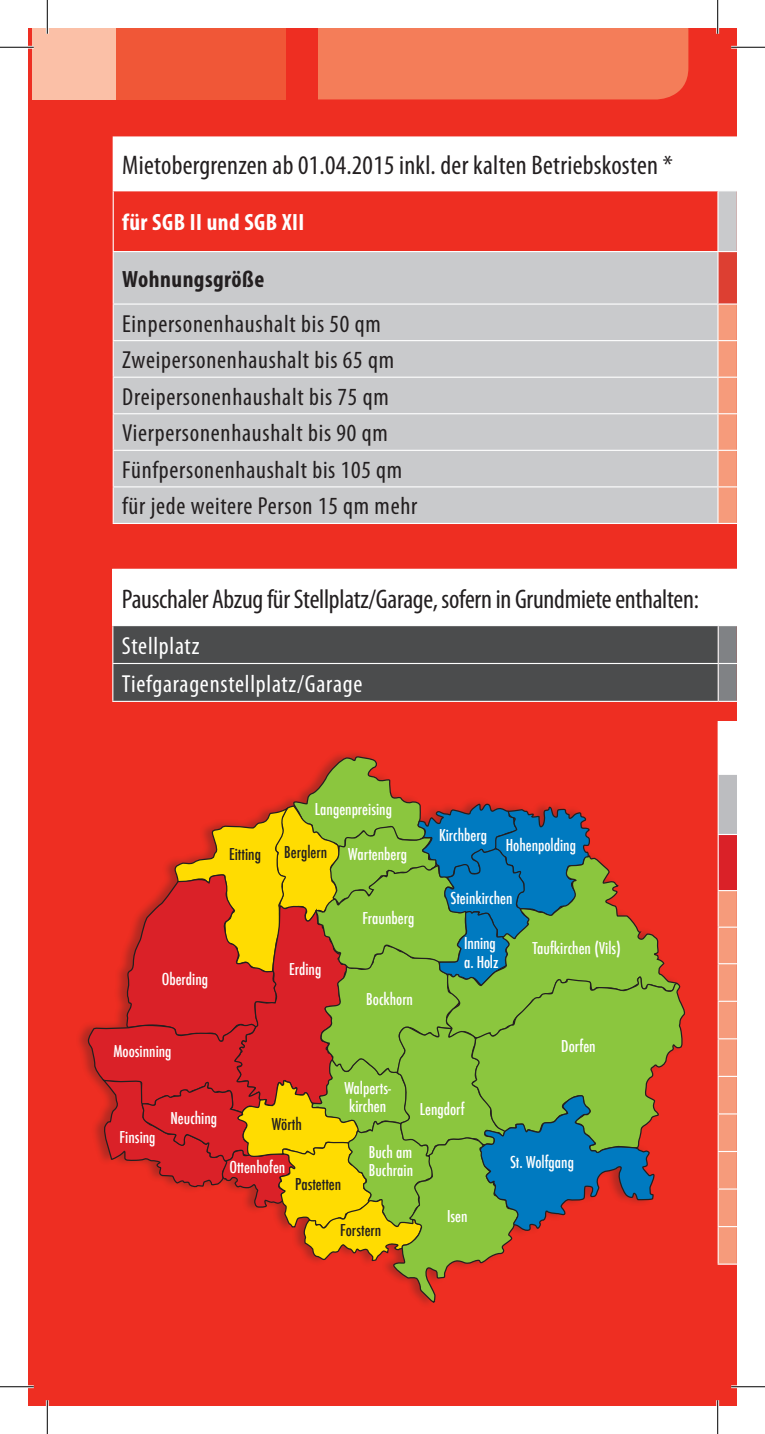
<style>
.page{position:relative;width:765px;height:1434px;background:#fff}
.page>*{position:absolute;margin:0;border:0;box-sizing:border-box;transform-origin:0 0}
.t1{font:condensed 27px "Myriad Pro";letter-spacing:-.01em;color:#231f20}
.t2{font:condensed 27px "Myriad Pro";letter-spacing:.01em;color:#231f20}
.t3{font:condensed 24.75px/36.4px "Myriad Pro";letter-spacing:.03em;color:#231f20}
.t4{font:condensed 24.75px/37.8px "Myriad Pro";letter-spacing:.03em;color:#fff}
.t5{font:700 condensed 23.62px "Myriad Pro";letter-spacing:.02em;color:#fff}
.t6{font:700 condensed 23.62px "Myriad Pro";letter-spacing:.02em;color:#231f20}
.t7{font:500 condensed 15.97px/18.2px "Futura";color:#fff}
.t8{font:500 condensed 15.97px "Futura";color:#231f20}
</style>
<div class="page">
<div style="left:28px;top:28px;width:708px;height:1378px;background:#ee2e22"></div>
<div style="left:113px;top:137px;width:623px;height:54px;background:#fff"></div>
<svg style="left:114px;top:191px;width:622px;height:332px;fill:#c9cacc"></svg>
<div style="left:717px;top:252px;width:19px;height:52px;background:#dd3f32"></div>
<hr style="left:113px;top:136px;width:604px;height:2px;background:#fff">
<svg style="left:717px;top:136px;width:19px;height:1px"></svg>
<hr style="left:113px;top:191px;width:1px;height:60px;background:#fff">
<hr style="left:717px;top:191px;width:1px;height:60px;background:#fff">
<hr style="left:113px;top:303px;width:604px;height:2px;background:#fff">
<hr style="left:113px;top:305px;width:1px;height:35px;background:#fff">
<hr style="left:113px;top:340px;width:604px;height:1px;background:#fff">
<hr style="left:113px;top:341px;width:1px;height:36px;background:#fff">
<hr style="left:113px;top:377px;width:604px;height:1px;background:#fff">
<hr style="left:113px;top:378px;width:1px;height:35px;background:#fff">
<hr style="left:113px;top:413px;width:604px;height:1px;background:#fff">
<hr style="left:113px;top:414px;width:1px;height:36px;background:#fff">
<hr style="left:113px;top:450px;width:604px;height:1px;background:#fff">
<hr style="left:113px;top:451px;width:1px;height:35px;background:#fff">
<hr style="left:113px;top:486px;width:604px;height:1px;background:#fff">
<hr style="left:113px;top:487px;width:1px;height:36px;background:#fff">
<hr style="left:113px;top:523px;width:604px;height:1px;background:#fff">
<svg style="left:717px;top:303px;width:19px;height:221px;background:#f5a488"></svg>
<hr style="left:113px;top:251px;width:604px;height:1px;background:#fff">
<hr style="left:113px;top:252px;width:1px;height:51px;background:#fff">
<svg style="left:717px;top:251px;width:19px;height:1px"></svg>
<hr style="left:717px;top:252px;width:1px;height:51px;background:#fff">
<div style="left:113px;top:569px;width:623px;height:57px;background:#fff"></div>
<div style="left:113px;top:626px;width:604px;height:75px;background:#4b4c4d"></div>
<hr style="left:112px;top:626px;width:1px;height:37px;background:#fff">
<hr style="left:112px;top:663px;width:605px;height:1px;background:#fff">
<hr style="left:112px;top:664px;width:1px;height:37px;background:#fff">
<hr style="left:112px;top:701px;width:605px;height:1px;background:#fff">
<hr style="left:112px;top:569px;width:605px;height:1px;background:#fff">
<hr style="left:112px;top:570px;width:1px;height:55px;background:#fff">
<hr style="left:112px;top:625px;width:605px;height:1px;background:#fff">
<svg style="left:717px;top:626px;width:19px;height:76px"></svg>
<div style="left:717px;top:722px;width:19px;height:52px;background:#fff"></div>
<div style="left:717px;top:774px;width:19px;height:60px;background:#bcbdc0"></div>
<div style="left:717px;top:834px;width:19px;height:57px;background:#da2128"></div>
<svg style="left:717px;top:721px;width:19px;height:1px"></svg>
<svg style="left:717px;top:774px;width:19px;height:1px"></svg>
<hr style="left:717px;top:775px;width:1px;height:59px;background:#fff">
<svg style="left:717px;top:834px;width:19px;height:1px"></svg>
<hr style="left:717px;top:835px;width:1px;height:55px;background:#fff">
<svg style="left:717px;top:890px;width:19px;height:375px;background:#f69f83"></svg>
<div style="left:318px;top:28px;width:370px;height:71px;background:#f47d59"></div>
<div style="left:115px;top:28px;width:179px;height:71px;background:#f05737"></div>
<div style="left:286px;top:28px;width:32px;height:71px;background:#ee2e22"></div>
<div style="left:32px;top:28px;width:83px;height:71px;background:#fbc0a7"></div>
<svg style="left:88px;top:756px;width:597px;height:548px"></svg>
<hr style="left:0;top:46px;width:34px;height:3px;background:#fff">
<hr style="left:730px;top:46px;width:34px;height:3px;background:#fff">
<hr style="left:0;top:1385px;width:34px;height:3px;background:#fff">
<hr style="left:730px;top:1385px;width:34px;height:3px;background:#fff">
<hr style="left:46px;top:0;width:3px;height:34px;background:#fff">
<hr style="left:46px;top:1400px;width:3px;height:34px;background:#fff">
<hr style="left:716px;top:0;width:2px;height:34px;background:#fff">
<hr style="left:716px;top:1400px;width:2px;height:34px;background:#fff">
<hr style="left:0;top:47px;width:34px;height:1px;background:#000">
<hr style="left:730px;top:47px;width:34px;height:1px;background:#000">
<hr style="left:0;top:1386px;width:34px;height:1px;background:#000">
<hr style="left:730px;top:1386px;width:34px;height:1px;background:#000">
<hr style="left:47px;top:0;width:1px;height:34px;background:#000">
<hr style="left:47px;top:1400px;width:1px;height:34px;background:#000">
<hr style="left:717px;top:0;width:1px;height:34px;background:#000">
<hr style="left:717px;top:1400px;width:1px;height:34px;background:#000">
<h1 class="t2" style="left:122px;top:149px;width:552px">Mietobergrenzen ab 01.04.2015 inkl. der kalten Betriebskosten *</h1>
<h3 class="t5" style="left:122px;top:207px;width:183px">für SGB II und SGB XII</h3>
<h3 class="t6" style="left:122px;top:264px;width:143px">Wohnungsgröße</h3>
<h2 class="t3" style="left:122px;top:305px;width:296px">Einpersonenhaushalt bis 50 qm<br>Zweipersonenhaushalt bis 65 qm<br>Dreipersonenhaushalt bis 75 qm<br>Vierpersonenhaushalt bis 90 qm<br>Fünfpersonenhaushalt bis 105 qm für jede weitere Person 15 qm mehr</h2>
<h1 class="t1" style="left:122px;top:582px;width:578px">Pauschaler Abzug für Stellplatz/Garage, sofern in Grundmiete enthalten:</h1>
<h2 class="t4" style="left:122px;top:626px;width:242px">Stellplatz<br>Tiefgaragenstellplatz/Garage</h2>
<p class="t8" style="left:229px;top:844px;width:34px">Eitting</p>
<p class="t7" style="left:162px;top:970px;width:48px">Oberding</p>
<p class="t7" style="left:315px;top:800px;width:78px">Langenpreising</p>
<p class="t8" style="left:284px;top:842px;width:44px">Berglern</p>
<p class="t7" style="left:348px;top:845px;width:60px">Wartenberg</p>
<p class="t7" style="left:289px;top:960px;width:34px">Erding</p>
<p class="t7" style="left:362px;top:909px;width:53px">Fraunberg</p>
<p class="t7" style="left:366px;top:990px;width:48px">Bockhorn</p>
<p class="t7" style="left:439px;top:826px;width:49px">Kirchberg</p>
<p class="t7" style="left:505px;top:836px;width:72px">Hohenpolding</p>
<p class="t7" style="left:450px;top:889px;width:63px">Steinkirchen</p>
<p class="t7" style="left:464px;top:934px;width:36px">Inning a. Holz</p>
<p class="t7" style="left:532px;top:939px;width:90px">Taufkirchen (Vils)</p>
<p class="t7" style="left:113px;top:1042px;width:60px">Moosinning</p>
<p class="t7" style="left:119px;top:1128px;width:38px">Finsing</p>
<p class="t7" style="left:170px;top:1109px;width:48px">Neuching</p>
<p class="t7" style="left:344px;top:1079px;width:48px">Walperts&shy;kirchen</p>
<p class="t8" style="left:271px;top:1114px;width:32px">Wörth</p>
<p class="t7" style="left:229px;top:1158px;width:57px">Ottenhofen</p>
<p class="t8" style="left:295px;top:1173px;width:48px">Pastetten</p>
<p class="t7" style="left:368px;top:1143px;width:46px">Buch am<br>Buchrain</p>
<p class="t8" style="left:340px;top:1220px;width:43px">Forstern</p>
<p class="t7" style="left:419px;top:1100px;width:46px">Lengdorf</p>
<p class="t7" style="left:447px;top:1207px;width:22px">Isen</p>
<p class="t7" style="left:561px;top:1037px;width:36px">Dorfen</p>
<p class="t7" style="left:510px;top:1153px;width:65px">St. Wolfgang</p>
</div>
